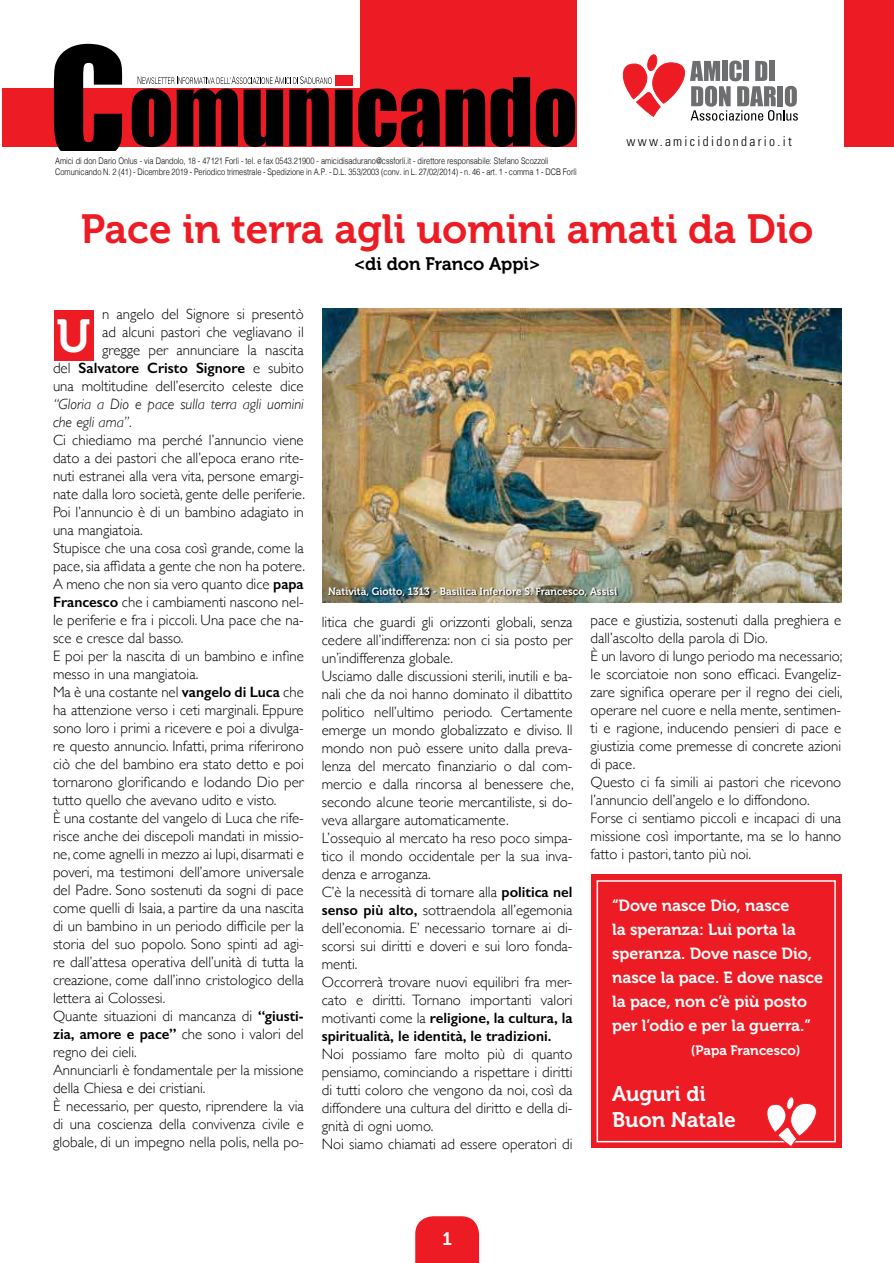
<style>
.page{position:relative;width:894px;height:1263px;background:#fff}
.page>*{position:absolute;margin:0;border:0;box-sizing:border-box;transform-origin:0 0}
.t1{font:46.2px "Museo 700";color:#fff}
.t2{font:40.5px "Museo 700";color:#ed1c24}
.t3{font:21px/25.2px "Museo 700";color:#fff}
.t4{font:18px "Museo 700";color:#000}
.t5{font:18px "Museo 700";color:#fff}
.t6{font:16.05px/24px "Museo 700";color:#fff}
.t7{font:300 15px/18px "Gill Sans";color:#000}
.t8{font:italic 300 15px/18px "Gill Sans";color:#000}
.t9{font:300 condensed 13.5px "Univers LT Std";letter-spacing:.17em;color:#000}
.t10{font:13.5px "Museo 700";color:#fff}
.t11{font:10.5px "Museo 700";color:#fff}
.t12{font:300 9px/10.8px "Helvetica";color:#000;scale:.82 1}
.s1{font-weight:600}
</style>
<div class="page">
<div style="left:2px;top:88px;width:574px;height:59px;background:#ed1c24"></div>
<svg style="left:54px;top:44px;width:68px;height:107px"></svg>
<div style="left:360px;top:0;width:216px;height:91px;background:#ed1c24"></div>
<div style="left:335px;top:75px;width:17px;height:10px;background:#ed1c24"></div>
<svg style="left:132px;top:76px;width:443px;height:71px"></svg>
<div style="left:844px;top:0;width:50px;height:147px;background:#ed1c24"></div>
<svg style="left:415px;top:1216px;width:64px;height:46px"></svg>
<div style="left:54px;top:310px;width:40px;height:51px;background:#ed1c24"></div>
<img style="left:322px;top:308px;width:519px;height:294px">
<div style="left:591px;top:874px;width:250px;height:273px;background:#ed1c24"></div>
<div style="left:596px;top:880px;width:239px;height:262px;border:2px solid #fff"></div>
<div style="left:328px;top:587px;width:290px;height:10px;background:#000;opacity:.75"></div>
<svg style="left:622px;top:54px;width:176px;height:67px"></svg>
<svg style="left:764px;top:1096px;width:62px;height:50px"></svg>
<p class="t12" style="left:55px;top:156px;width:637px">Amici di don Dario Onlus - via Dandolo, 18 - 47121 Forlì - tel. e fax 0543.21900 - amicidisadurano@cssforli.it - direttore responsabile: Stefano Scozzoli<br>Comunicando N. 2 (41) - Dicembre 2019 - Periodico trimestrale - Spedizione in A.P. - D.L. 353/2003 (conv. in L. 27/02/2014) - n. 46 - art. 1 - comma 1 - DCB Forlì</p>
<p class="t9" style="left:626px;top:136px;width:167px">www.amicididondario.it</p>
<h2 class="t2" style="left:81px;top:213px;width:734px">Pace in terra agli uomini amati da Dio</h2>
<p class="t4" style="left:354px;top:256px;width:187px">&lt;di don Franco Appi&gt;</p>
<p class="t7" style="left:53px;top:306px;width:252px;text-align:right">n angelo del Signore si presentò<br>ad alcuni pastori che vegliavano il<br>gregge per annunciare la nascita<br>del <span class="s1">Salvatore Cristo Signore</span> e subito una moltitudine dell’esercito celeste dice</p>
<p class="t8" style="left:53px;top:396px;width:252px">“Gloria a Dio e pace sulla terra agli uomini che egli ama”.</p>
<p class="t7" style="left:53px;top:432px;width:253px">Ci chiediamo ma perché l’annuncio viene dato a dei pastori che all’epoca erano rite&shy;nuti estranei alla vera vita, persone emargi&shy;nate dalla loro società, gente delle periferie.<br>Poi l’annuncio è di un bambino adagiato in una mangiatoia.<br>Stupisce che una cosa così grande, come la pace, sia affidata a gente che non ha potere.<br>A meno che non sia vero quanto dice <span class="s1">papa Francesco</span> che i cambiamenti nascono nel&shy;le periferie e fra i piccoli. Una pace che na&shy;sce e cresce dal basso.<br>E poi per la nascita di un bambino e infine messo in una mangiatoia.<br>Ma è una costante nel <span class="s1">vangelo di Luca</span> che ha attenzione verso i ceti marginali. Eppure sono loro i primi a ricevere e poi a divulga&shy;re questo annuncio. Infatti, prima riferirono ciò che del bambino era stato detto e poi tornarono glorificando e lodando Dio per tutto quello che avevano udito e visto.<br>È una costante del vangelo di Luca che rife&shy;risce anche dei discepoli mandati in missio&shy;ne, come agnelli in mezzo ai lupi, disarmati e poveri, ma testimoni dell’amore universale del Padre. Sono sostenuti da sogni di pace come quelli di Isaia, a partire da una nascita di un bambino in un periodo difficile per la storia del suo popolo. Sono spinti ad agi&shy;re dall’attesa operativa dell’unità di tutta la creazione, come dall’inno cristologico della lettera ai Colossesi.<br>Quante situazioni di mancanza di <span class="s1">“giusti&shy;zia, amore e pace”</span> che sono i valori del regno dei cieli.<br>Annunciarli è fondamentale per la missione della Chiesa e dei cristiani.<br>È necessario, per questo, riprendere la via di una coscienza della convivenza civile e globale, di un impegno nella polis, nella po-</p>
<h1 class="t1" style="left:56px;top:317px;width:36px">U</h1>
<p class="t11" style="left:328px;top:587px;width:291px">Natività, Giotto, 1313 - Basilica Inferiore S. Francesco, Assisi</p>
<p class="t7" style="left:322px;top:613px;width:253px">litica che guardi gli orizzonti globali, senza cedere all’indifferenza: non ci sia posto per un’indifferenza globale.<br>Usciamo dalle discussioni sterili, inutili e ba&shy;nali che da noi hanno dominato il dibattito politico nell’ultimo periodo. Certamente emerge un mondo globalizzato e diviso. Il mondo non può essere unito dalla preva&shy;lenza del mercato finanziario o dal com&shy;mercio e dalla rincorsa al benessere che, secondo alcune teorie mercantiliste, si do&shy;veva allargare automaticamente.<br>L’ossequio al mercato ha reso poco simpa&shy;tico il mondo occidentale per la sua inva&shy;denza e arroganza.<br>C’è la necessità di tornare alla <span class="s1">politica nel senso più alto,</span> sottraendola all’egemonia dell’economia. E’ necessario tornare ai di&shy;scorsi sui diritti e doveri e sui loro fonda&shy;menti.<br>Occorrerà trovare nuovi equilibri fra mer&shy;cato e diritti. Tornano importanti valori motivanti come la <span class="s1">religione, la cultura, la spiritualità, le identità, le tradizioni.</span></p>
<p class="t7" style="left:322px;top:1045px;width:252px">Noi possiamo fare molto più di quanto pensiamo, cominciando a rispettare i diritti di tutti coloro che vengono da noi, così da diffondere una cultura del diritto e della di&shy;gnità di ogni uomo.<br>Noi siamo chiamati ad essere operatori di</p>
<p class="t7" style="left:590px;top:612px;width:253px">pace e giustizia, sostenuti dalla preghiera e dall’ascolto della parola di Dio.<br>È un lavoro di lungo periodo ma necessario; le scorciatoie non sono efficaci. Evangeliz&shy;zare significa operare per il regno dei cieli, operare nel cuore e nella mente, sentimen&shy;ti e ragione, inducendo pensieri di pace e giustizia come premesse di concrete azioni di pace.<br>Questo ci fa simili ai pastori che ricevono l’annuncio dell’angelo e lo diffondono.<br>Forse ci sentiamo piccoli e incapaci di una missione così importante, ma se lo hanno fatto i pastori, tanto più noi.</p>
<p class="t6" style="left:612px;top:894px;width:213px">“Dove nasce Dio, nasce<br>la speranza: Lui porta la speranza. Dove nasce Dio, nasce la pace. E dove nasce la pace, non c’è più posto per l’odio e per la guerra.”</p>
<p class="t10" style="left:691px;top:1044px;width:111px">(Papa Francesco)</p>
<h3 class="t3" style="left:612px;top:1082px;width:125px">Auguri di<br>Buon Natale</h3>
<p class="t5" style="left:442px;top:1231px;width:11px">1</p>
</div>
